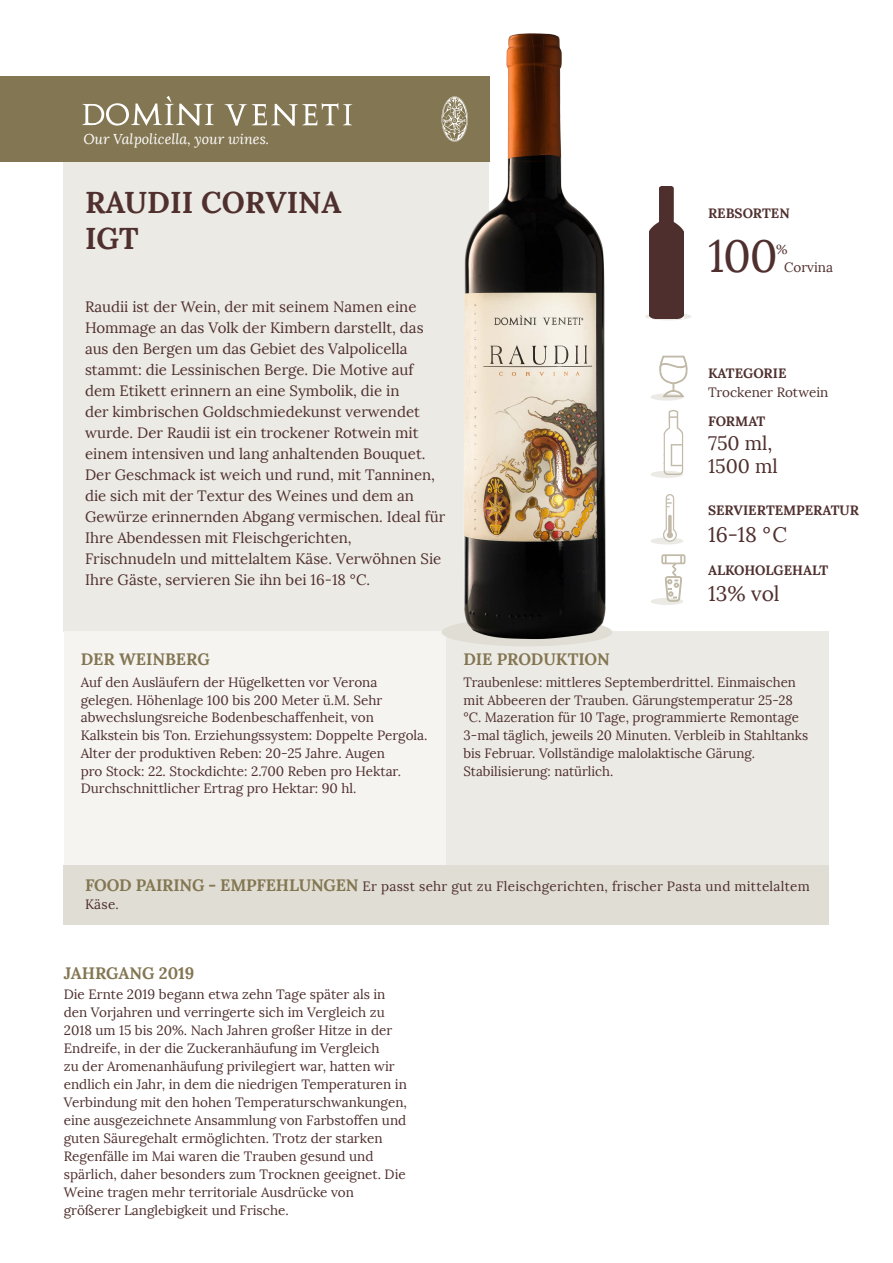
<style>
.page{position:relative;width:893px;height:1263px;background:#fff}
.page>*{position:absolute;margin:0;border:0;box-sizing:border-box;transform-origin:0 0}
.t1{font:45px "Lora";color:#4f302e}
.t2{font:700 30px/36px "Lora";color:#4f302e}
.t3{font:21px "Lora";color:#4f302e}
.t4{font:19.5px/23.4px "Lora";color:#4f302e}
.t5{font:700 16.5px "Lora";color:#837652}
.t6{font:15px/21px "Lora";color:#4f302e}
.t7{font:italic 14.25px "Lora";color:#fff}
.t8{font:13.5px/17.7px "Lora";color:#4f302e}
.t9{font:13.5px/18px "Lora";color:#4f302e}
.t10{font:13.5px/18px "Lora";letter-spacing:.02em;color:#4f302e}
.t11{font:700 13.5px "Lora";color:#4f302e}
.t12{font:13.2px "Lora";color:#4f302e}
.s1{font-style:inherit}
.s2{font-weight:700;font-size:16.5px;color:#837652}
</style>
<div class="page">
<div style="left:651px;top:598px;width:32px;height:7px;background:#eceae5;border-radius:50%"></div>
<div style="left:651px;top:393px;width:32px;height:8px;background:#eceae5;border-radius:50%"></div>
<svg style="left:659px;top:355px;width:29px;height:43px"></svg>
<svg style="left:662px;top:554px;width:23px;height:47px"></svg>
<div style="left:651px;top:471px;width:32px;height:7px;background:#eceae5;border-radius:50%"></div>
<svg style="left:663px;top:409px;width:20px;height:66px"></svg>
<div style="left:651px;top:537px;width:32px;height:7px;background:#eceae5;border-radius:50%"></div>
<svg style="left:663px;top:494px;width:14px;height:48px"></svg>
<div style="left:64px;top:865px;width:765px;height:59px;background:#e0ddd4"></div>
<div style="left:64px;top:162px;width:425px;height:469px;background:#eceae5"></div>
<div style="left:64px;top:631px;width:382px;height:234px;background:#f5f4f1"></div>
<div style="left:446px;top:631px;width:383px;height:234px;background:#eceae5"></div>
<div style="left:645px;top:313px;width:46px;height:7px;background:#eceae5;border-radius:50%"></div>
<div style="left:0;top:77px;width:489px;height:85px;background:#837652"></div>
<svg style="left:82px;top:96px;width:132px;height:30px"></svg>
<svg style="left:224px;top:103px;width:129px;height:23px"></svg>
<img style="left:424px;top:33px;width:188px;height:613px">
<img style="left:649px;top:186px;width:35px;height:133px">
<p class="t7" style="left:83px;top:130px;width:187px">Our Valpolicella, your wines.</p>
<p class="t2" style="left:85px;top:184px;width:258px">RAUDII CORVINA<br>IGT</p>
<p class="t6" style="left:85px;top:296px;width:362px">Raudii ist der Wein, der mit seinem Namen eine Hommage an das Volk der Kimbern darstellt, das aus den Bergen um das Gebiet des Valpolicella stammt: die Lessinischen Berge. Die Motive auf dem Etikett erinnern an eine Symbolik, die in<br>der kimbrischen Goldschmiedekunst verwendet wurde. Der Raudi<span class="s1">i</span> ist ein trockener Rotwein mit einem intensiven und lang anhaltenden Bouquet.<br>Der Geschmack ist weich und rund, mit Tanninen, die sich mit der Textur des Weines und dem an Gewürze erinnernden Abgang vermischen. Ideal für Ihre Abendessen mit Fleischgerichten, Frischnudeln und mittelaltem Käse. Verwöhnen Sie Ihre Gäste, servieren Sie ihn bei 16-18 °C.</p>
<p class="t11" style="left:708px;top:205px;width:83px">REBSORTEN</p>
<p class="t1" style="left:708px;top:228px;width:71px">10<span class="s1">0</span></p>
<p class="t12" style="left:776px;top:241px;width:13px">%</p>
<p class="t8" style="left:784px;top:258px;width:51px">Corvina</p>
<p class="t11" style="left:708px;top:364px;width:80px">KATEGORIE</p>
<p class="t8" style="left:708px;top:383px;width:122px">Trockener Rotwein</p>
<p class="t11" style="left:708px;top:413px;width:59px">FORMAT</p>
<p class="t4" style="left:708px;top:431px;width:71px">750 ml,<br>1500 ml</p>
<p class="t11" style="left:708px;top:502px;width:153px">SERVIERTEMPERATUR</p>
<p class="t3" style="left:708px;top:521px;width:81px">16-18 °C</p>
<p class="t11" style="left:708px;top:561px;width:122px">ALKOHOLGEHALT</p>
<p class="t3" style="left:708px;top:581px;width:73px">13% vol</p>
<p class="t5" style="left:81px;top:648px;width:131px">DER WEINBERG</p>
<p class="t8" style="left:81px;top:673px;width:348px">Auf den Ausläufern der Hügelketten vor Verona gelegen. Höhenlage 100 bis 200 Meter ü.M. Sehr abwechslungsreiche Bodenbeschaffenheit, von Kalkstein bis Ton. Erziehungssystem: Doppelte Pergola.<br>Alter der produktiven Reben: 20-25 Jahre. Augen<br>pro Stock: 22. Stockdichte: 2.700 Reben pro Hektar.<br>Durchschnittlicher Ertrag pro Hektar: 90 hl.</p>
<p class="t5" style="left:463px;top:648px;width:148px">DIE PRODUKTION</p>
<p class="t8" style="left:463px;top:673px;width:346px">Traubenlese: mittleres Septemberdrittel. Einmaischen mit Abbeeren der Trauben. Gärungstemperatur 25-28 °C. Mazeration für 10 Tage, programmierte Remontage 3-mal täglich, jeweils 20 Minuten. Verbleib in Stahltanks bis Februar. Vollständige malolaktische Gärung.<br>Stabilisierung: natürlich.</p>
<p class="t10" style="left:85px;top:877px;width:726px"><span class="s2">FOOD PAIRING - EMPFEHLUNGEN</span> Er passt sehr gut zu Fleischgerichten, frischer Pasta und mittelaltem<br>Käse.</p>
<p class="t5" style="left:64px;top:962px;width:132px">JAHRGANG 2019</p>
<p class="t8" style="left:64px;top:986px;width:345px">Die Ernte 2019 begann etwa zehn Tage später als in den Vorjahren und verringerte sich im Vergleich zu 2018 um 15 bis 20%. Nach Jahren großer Hitze in der Endreife, in der die Zuckeranhäufung im Vergleich<br>zu der Aromenanhäufung privilegiert war, hatten wir endlich ein Jahr, in dem die niedrigen Temperaturen in Verbindung mit den hohen Temperaturschwankungen, eine ausgezeichnete Ansammlung von Farbstoffen und guten Säuregehalt ermöglichten. Trotz der starken</p>
<p class="t9" style="left:64px;top:1148px;width:343px">Regenfälle im Mai waren die Trauben gesund und spärlich, daher besonders zum Trocknen geeignet. Die Weine tragen mehr territoriale Ausdrücke von größerer Langlebigkeit und Frische.</p>
</div>
